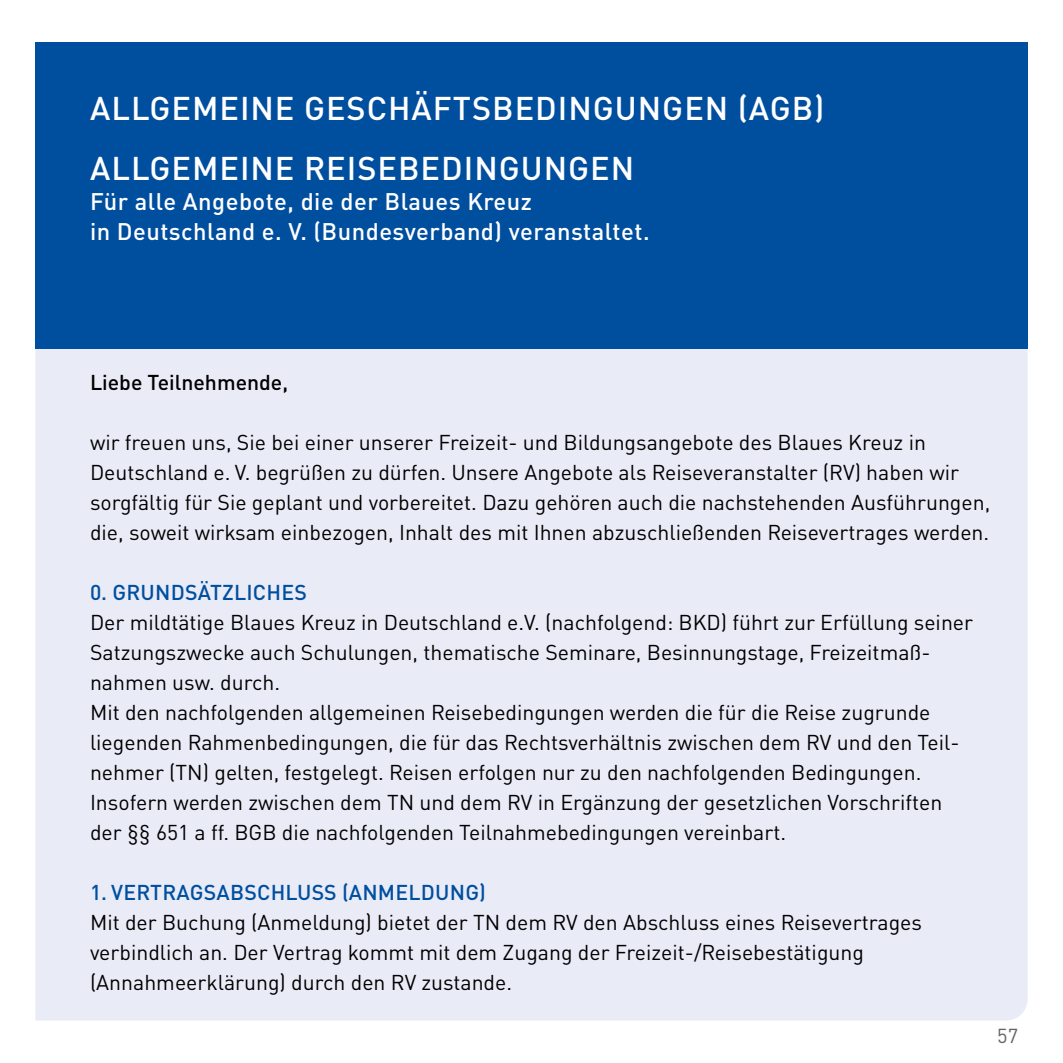
<style>
.page{position:relative;width:1063px;height:1063px;background:#fff}
.page>*{position:absolute;margin:0;border:0;box-sizing:border-box;transform-origin:0 0}
.Überschrift_1{font:500 32.5px "DINOT";letter-spacing:.03em;color:#fff}
.Überschrift_1-2{font:500 23.75px/30px "DINOT";letter-spacing:.02em;color:#fff}
.Überschrift_2_blau{font:21.25px/30px "DINOT";color:#000}
.Überschrift_2_blau-2{font:500 21.25px "DINOT";letter-spacing:.01em;color:#004f9f}
.Überschrift_2_blau-3{font:500 21.25px "DINOT";color:#000}
.Fließtext_linksbündig{font:20px "DINOT";color:#646363}
</style>
<div class="page">
<div style="left:35px;top:349px;width:993px;height:671px;background:#e9ebf7"></div>
<div style="left:35px;top:43px;width:993px;height:306px;background:#004f9f"></div>
<p class="Überschrift_1" style="left:90px;top:88px;width:736px">ALLGEMEINE GESCHÄFTSBEDINGUNGEN (AGB)</p>
<p class="Überschrift_1" style="left:90px;top:148px;width:546px">ALLGEMEINE REISEBEDINGUNGEN</p>
<p class="Überschrift_1-2" style="left:90px;top:186px;width:561px">Für alle Angebote, die der Blaues Kreuz<br>in Deutschland e. V. (Bundesverband) veranstaltet.</p>
<p class="Überschrift_2_blau-3" style="left:90px;top:369px;width:200px">Liebe Teilnehmende,</p>
<p class="Überschrift_2_blau" style="left:90px;top:427px;width:902px">wir freuen uns, Sie bei einer unserer Freizeit- und Bildungsangebote des Blaues Kreuz in Deutschland e. V. begrüßen zu dürfen. Unsere Angebote als Reiseveranstalter (RV) haben wir sorgfältig für Sie geplant und vorbereitet. Dazu gehören auch die nachstehenden Ausführungen, die, soweit wirksam einbezogen, Inhalt des mit Ihnen abzuschließenden Reisevertrages werden.</p>
<p class="Überschrift_2_blau-2" style="left:90px;top:579px;width:218px">0. GRUNDSÄTZLICHES</p>
<p class="Überschrift_2_blau" style="left:90px;top:607px;width:885px">Der mildtätige Blaues Kreuz in Deutschland e.V. (nachfolgend: BKD) führt zur Erfüllung seiner<br>Satzungszwecke auch Schulungen, thematische Seminare, Besinnungstage, Freizeitmaß&shy;nahmen usw. durch.</p>
<p class="Überschrift_2_blau" style="left:90px;top:697px;width:871px">Mit den nachfolgenden allgemeinen Reisebedingungen werden die für die Reise zugrunde liegenden Rahmenbedingungen, die für das Rechtsverhältnis zwischen dem RV und den Teil&shy;nehmer (TN) gelten, festgelegt. Reisen erfolgen nur zu den nachfolgenden Bedingungen.<br>Insofern werden zwischen dem TN und dem RV in Ergänzung der gesetzlichen Vorschriften der §§ 651 a ff. BGB die nachfolgenden Teilnahmebedingungen vereinbart.</p>
<p class="Überschrift_2_blau-2" style="left:90px;top:879px;width:397px">1. VERTRAGSABSCHLUSS (ANMELDUNG)</p>
<p class="Überschrift_2_blau" style="left:90px;top:907px;width:834px">Mit der Buchung (Anmeldung) bietet der TN dem RV den Abschluss eines Reisevertrages verbindlich an. Der Vertrag kommt mit dem Zugang der Freizeit-/Reisebestätigung (Annahmeerklärung) durch den RV zustande.</p>
<p class="Fließtext_linksbündig" style="left:997px;top:1023px;width:22px">57</p>
</div>
